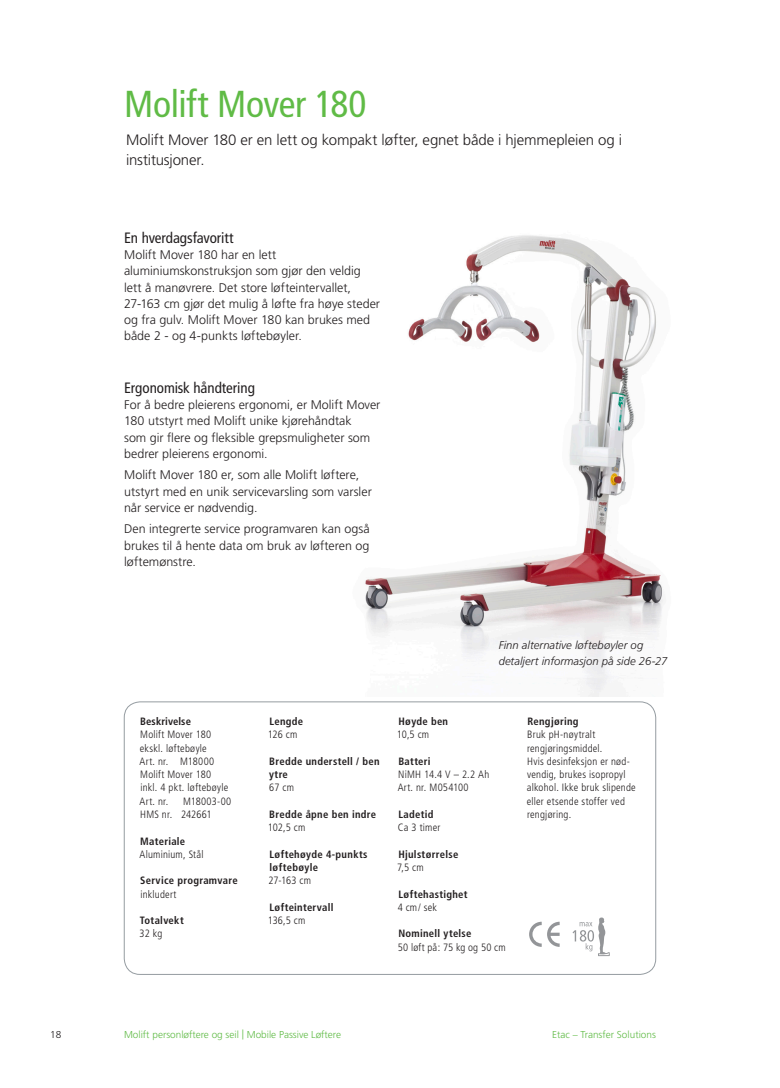
<style>
.page{position:relative;width:780px;height:1088px;background:#fff}
.page>*{position:absolute;margin:0;border:0;box-sizing:border-box;transform-origin:0 0}
.Heading_2_-_page_hea{font:condensed 37.5px "Frutiger";letter-spacing:-.01em;color:#60bb46}
.Preamble{font:300 15px/20px "Frutiger LT Std";letter-spacing:-.01em;color:#231f20}
.Heading_body_text{font:condensed 15px "Frutiger";letter-spacing:-.005em;color:#231f20}
.Body_text{font:300 12.5px/16.2px "Frutiger LT Std";color:#231f20}
.Image_text{font:italic 300 11.25px/16.2px "Frutiger LT Std";color:#231f20}
.Facts_text{font:300 condensed 10.62px/13.2px "Frutiger";letter-spacing:.02em;color:#231f20}
.Facts_text_heading{font:700 condensed 10.62px/13.2px "Frutiger";letter-spacing:.025em;color:#231f20}
.Facts_text-2{font:700 condensed 10.62px "Frutiger";letter-spacing:.03em;color:#231f20}
.Facts_text_heading-2{font:700 condensed 10.62px "Frutiger";letter-spacing:.005em;color:#231f20}
.t1{font:300 10px "Frutiger LT Std";color:#60bb46}
.t2{font:300 10px "Frutiger LT Std";color:#231f20}
</style>
<div class="page">
<img style="left:365px;top:235px;width:299px;height:462px">
<svg style="left:529px;top:922px;width:12px;height:25px"></svg>
<svg style="left:547px;top:922px;width:12px;height:25px"></svg>
<svg style="left:572px;top:917px;width:38px;height:39px"></svg>
<div style="left:124px;top:702px;width:532px;height:272px;border:1px solid #959ca1;border-radius:16px"></div>
<div style="left:608px;top:917px;width:27px;height:35px;background:#fff"></div>
<p class="Heading_2_-_page_hea" style="left:124px;top:82px;width:244px">Molift Mover 180</p>
<p class="Preamble" style="left:126px;top:130px;width:497px">Molift Mover 180 er en lett og kompakt løfter, egnet både i hjemmepleien og i institusjoner.</p>
<p class="Heading_body_text" style="left:124px;top:229px;width:111px">En hverdagsfavoritt</p>
<p class="Body_text" style="left:124px;top:247px;width:257px">Molift Mover 180 har en lett aluminiumskonstruksjon som gjør den veldig lett å manøvrere. Det store løfteintervallet, 27-163 cm gjør det mulig å løfte fra høye steder og fra gulv. Molift Mover 180 kan brukes med både 2 - og 4-punkts løftebøyler.</p>
<p class="Heading_body_text" style="left:124px;top:379px;width:132px">Ergonomisk håndtering</p>
<p class="Body_text" style="left:124px;top:397px;width:258px">For å bedre pleierens ergonomi, er Molift Mover 180 utstyrt med Molift unike kjørehåndtak<br>som gir flere og fleksible grepsmuligheter som bedrer pleierens ergonomi.</p>
<p class="Body_text" style="left:124px;top:467px;width:249px">Molift Mover 180 er, som alle Molift løftere, utstyrt med en unik servicevarsling som varsler når service er nødvendig.</p>
<p class="Body_text" style="left:124px;top:521px;width:247px;text-align:justify">Den integrerte service programvaren kan også brukes til å hente data om bruk av løfteren og løftemønstre.</p>
<p class="Facts_text_heading-2" style="left:140px;top:715px;width:52px">Beskrivelse</p>
<p class="Facts_text" style="left:140px;top:728px;width:90px">Molift Mover 180 ekskl. løftebøyle<br>Art. nr. M18000<br>Molift Mover 180 inkl. 4 pkt. løftebøyle</p>
<p class="Facts_text" style="left:140px;top:794px;width:30px">Art. nr.</p>
<p class="Facts_text" style="left:183px;top:794px;width:50px">M18003-00</p>
<p class="Facts_text" style="left:140px;top:808px;width:73px">HMS nr. 242661</p>
<p class="Facts_text_heading" style="left:140px;top:834px;width:46px">Materiale</p>
<p class="Facts_text" style="left:140px;top:847px;width:65px">Aluminium, Stål</p>
<p class="Facts_text_heading" style="left:140px;top:874px;width:99px">Service programvare</p>
<p class="Facts_text" style="left:140px;top:887px;width:38px">inkludert</p>
<p class="Facts_text_heading" style="left:140px;top:914px;width:45px">Totalvekt</p>
<p class="Facts_text" style="left:140px;top:927px;width:24px">32 kg</p>
<p class="Image_text" style="left:498px;top:637px;width:170px">Finn alternative løftebøyler og detaljert informasjon på side 26-27</p>
<p class="Facts_text_heading" style="left:269px;top:715px;width:35px">Lengde</p>
<p class="Facts_text" style="left:268px;top:728px;width:31px">126 cm</p>
<p class="Facts_text_heading" style="left:269px;top:754px;width:112px">Bredde understell / ben ytre</p>
<p class="Facts_text" style="left:269px;top:781px;width:26px">67 cm</p>
<p class="Facts_text-2" style="left:269px;top:808px;width:108px">Bredde åpne ben indre</p>
<p class="Facts_text" style="left:268px;top:821px;width:39px">102,5 cm</p>
<p class="Facts_text_heading" style="left:269px;top:847px;width:100px">Løftehøyde 4-punkts løftebøyle</p>
<p class="Facts_text" style="left:268px;top:874px;width:44px">27-163 cm</p>
<p class="Facts_text_heading" style="left:269px;top:900px;width:66px">Løfteintervall</p>
<p class="Facts_text" style="left:268px;top:914px;width:39px">136,5 cm</p>
<p class="Facts_text-2" style="left:398px;top:715px;width:51px">Høyde ben</p>
<p class="Facts_text" style="left:397px;top:728px;width:34px">10,5 cm</p>
<p class="Facts_text_heading" style="left:398px;top:754px;width:34px">Batteri</p>
<p class="Facts_text" style="left:398px;top:768px;width:93px">NiMH 14.4 V – 2.2 Ah</p>
<p class="Facts_text" style="left:397px;top:781px;width:72px">Art. nr. M054100</p>
<p class="Facts_text_heading" style="left:398px;top:808px;width:37px">Ladetid</p>
<p class="Facts_text" style="left:398px;top:821px;width:44px">Ca 3 timer</p>
<p class="Facts_text_heading" style="left:398px;top:847px;width:61px">Hjulstørrelse</p>
<p class="Facts_text" style="left:397px;top:861px;width:28px">7,5 cm</p>
<p class="Facts_text_heading" style="left:398px;top:887px;width:71px">Løftehastighet</p>
<p class="Facts_text" style="left:397px;top:901px;width:41px">4 cm/ sek</p>
<p class="Facts_text_heading" style="left:398px;top:927px;width:75px">Nominell ytelse</p>
<p class="Facts_text" style="left:398px;top:940px;width:109px">50 løft på: 75 kg og 50 cm</p>
<p class="Facts_text_heading" style="left:527px;top:715px;width:53px">Rengjøring</p>
<p class="Facts_text" style="left:527px;top:728px;width:77px">Bruk pH-nøytralt rengjøringsmiddel.</p>
<p class="Facts_text" style="left:526px;top:755px;width:110px">Hvis desinfeksjon er nød&shy;vendig, brukes isopropyl alkohol. Ikke bruk slipende</p>
<p class="Facts_text" style="left:526px;top:794px;width:100px">eller etsende stoffer ved rengjøring.</p>
<p class="t2" style="left:50px;top:1029px;width:13px">18</p>
<p class="t1" style="left:124px;top:1029px;width:218px">Molift personløftere og seil | Mobile Passive Løftere</p>
<p class="t1" style="left:552px;top:1029px;width:105px">Etac – Transfer Solutions</p>
</div>
